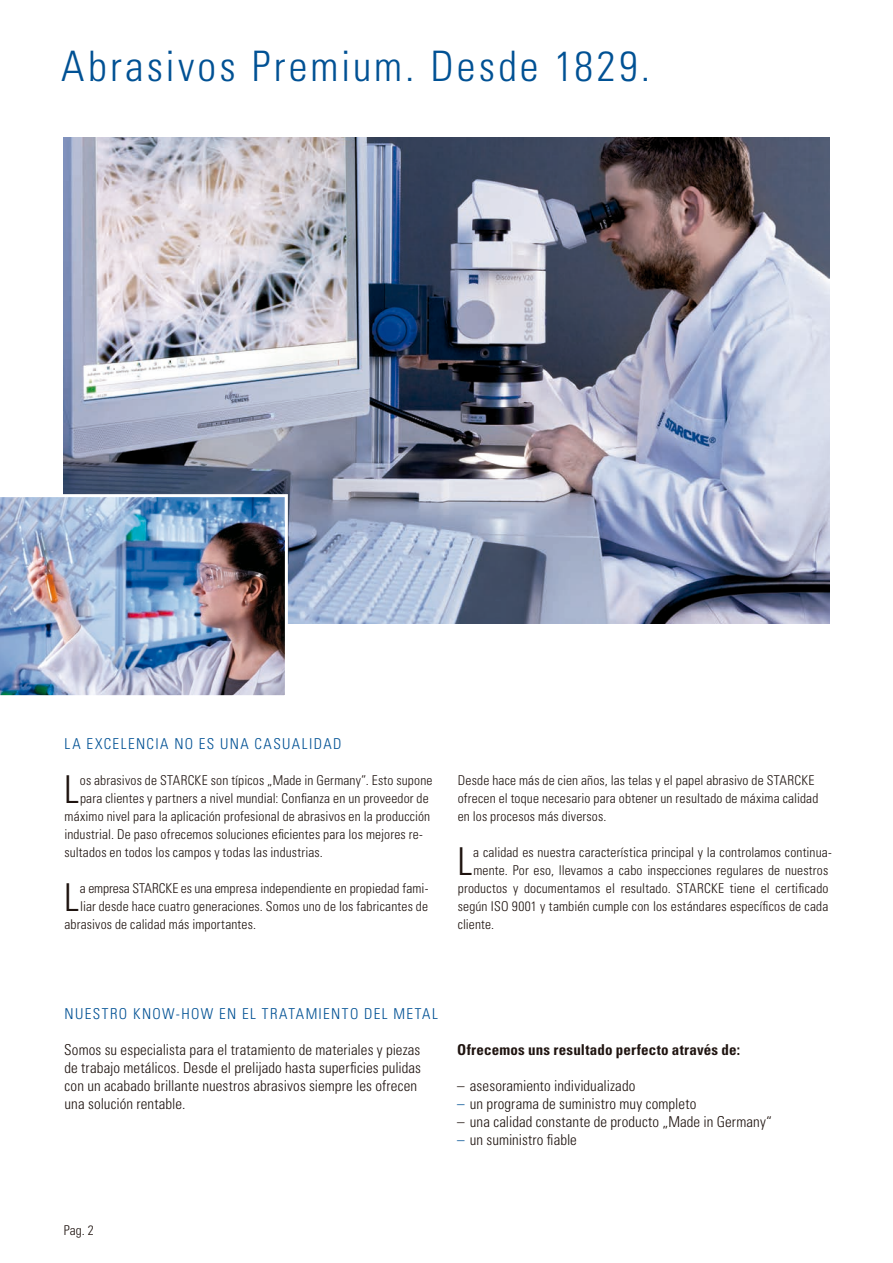
<style>
.page{position:relative;width:893px;height:1263px;background:#fff}
.page>*{position:absolute;margin:0;border:0;box-sizing:border-box;transform-origin:0 0}
.Headline{font:300 condensed 42px "Univers LT Std";letter-spacing:.075em;color:#005194}
.Fließtext{font:300 condensed 38.4px "Univers LT Std";color:#1f1410}
.Fließtext-2{font:300 condensed 15px/18px "Univers LT Std";letter-spacing:.005em;color:#1f1410}
.Subline{font:300 condensed 15px "Univers LT Std";letter-spacing:.095em;color:#005194}
.Fließtext-3{font:700 condensed 15px "Univers LT Std";letter-spacing:.015em;color:#1f1410}
.Fließtext-4{font:300 condensed 13.5px/18px "Univers LT Std";letter-spacing:.01em;color:#1f1410}
.Paginierung{font:300 condensed 13.5px "Univers LT Std";color:#1f1410}
.s1{color:#005194}
</style>
<div class="page">
<img style="left:64px;top:137px;width:765px;height:486px">
<img style="left:0;top:494px;width:288px;height:202px">
<p class="Headline" style="left:61px;top:41px;width:590px">Abrasivos Premium. Desde 1829.</p>
<p class="Subline" style="left:65px;top:735px;width:278px">LA EXCELENCIA NO ES UNA CASUALIDAD</p>
<p class="Fließtext" style="left:64px;top:767px;width:16px">L</p>
<p class="Fließtext-4" style="left:80px;top:771px;width:354px">os abrasivos de STARCKE son típicos „Made in Germany”. Esto supone</p>
<p class="Fließtext-4" style="left:80px;top:789px;width:350px">para clientes y partners a nivel mundial: Confianza en un proveedor de</p>
<p class="Fließtext-4" style="left:65px;top:807px;width:367px">máximo nivel para la aplicación profesional de abrasivos en la producción</p>
<p class="Fließtext-4" style="left:64px;top:825px;width:360px">industrial. De paso ofrecemos soluciones eficientes para los mejores re-</p>
<p class="Fließtext-4" style="left:64px;top:843px;width:260px">sultados en todos los campos y todas las industrias.</p>
<p class="Fließtext" style="left:64px;top:875px;width:16px">L</p>
<p class="Fließtext-4" style="left:80px;top:879px;width:350px">a empresa STARCKE es una empresa independiente en propiedad fami-</p>
<p class="Fließtext-4" style="left:80px;top:897px;width:349px">liar desde hace cuatro generaciones. Somos uno de los fabricantes de</p>
<p class="Fließtext-4" style="left:64px;top:915px;width:193px">abrasivos de calidad más importantes.</p>
<p class="Fließtext-4" style="left:458px;top:771px;width:362px">Desde hace más de cien años, las telas y el papel abrasivo de STARCKE ofrecen el toque necesario para obtener un resultado de máxima calidad en los procesos más diversos.</p>
<p class="Fließtext" style="left:458px;top:839px;width:16px">L</p>
<p class="Fließtext-4" style="left:473px;top:843px;width:360px">a calidad es nuestra característica principal y la controlamos continua-</p>
<p class="Fließtext-4" style="left:473px;top:861px;width:356px">mente. Por eso, llevamos a cabo inspecciones regulares de nuestros</p>
<p class="Fließtext-4" style="left:458px;top:879px;width:372px">productos y documentamos el resultado. STARCKE tiene el certificado</p>
<p class="Fließtext-4" style="left:458px;top:897px;width:372px">según ISO 9001 y también cumple con los estándares específicos de cada</p>
<p class="Fließtext-4" style="left:458px;top:915px;width:38px">cliente.</p>
<p class="Subline" style="left:65px;top:1005px;width:375px">NUESTRO KNOW-HOW EN EL TRATAMIENTO DEL METAL</p>
<p class="Fließtext-2" style="left:64px;top:1041px;width:358px">Somos su especialista para el tratamiento de materiales y piezas de trabajo metálicos. Desde el prelijado hasta superficies pulidas con un acabado brillante nuestros abrasivos siempre les ofrecen una solución rentable.</p>
<p class="Fließtext-3" style="left:457px;top:1041px;width:284px">Ofrecemos uns resultado perfecto através de:</p>
<p class="Fließtext-2" style="left:457px;top:1077px;width:180px">– asesoramiento individualizado</p>
<p class="Fließtext-2" style="left:457px;top:1095px;width:241px"><span class="s1">–</span> un programa de suministro muy completo</p>
<p class="Fließtext-2" style="left:457px;top:1113px;width:316px">– una calidad constante de producto „Made in Germany“</p>
<p class="Fließtext-2" style="left:457px;top:1131px;width:121px"><span class="s1">–</span> un suministro fiable</p>
<p class="Paginierung" style="left:64px;top:1222px;width:31px">Pag. 2</p>
</div>
